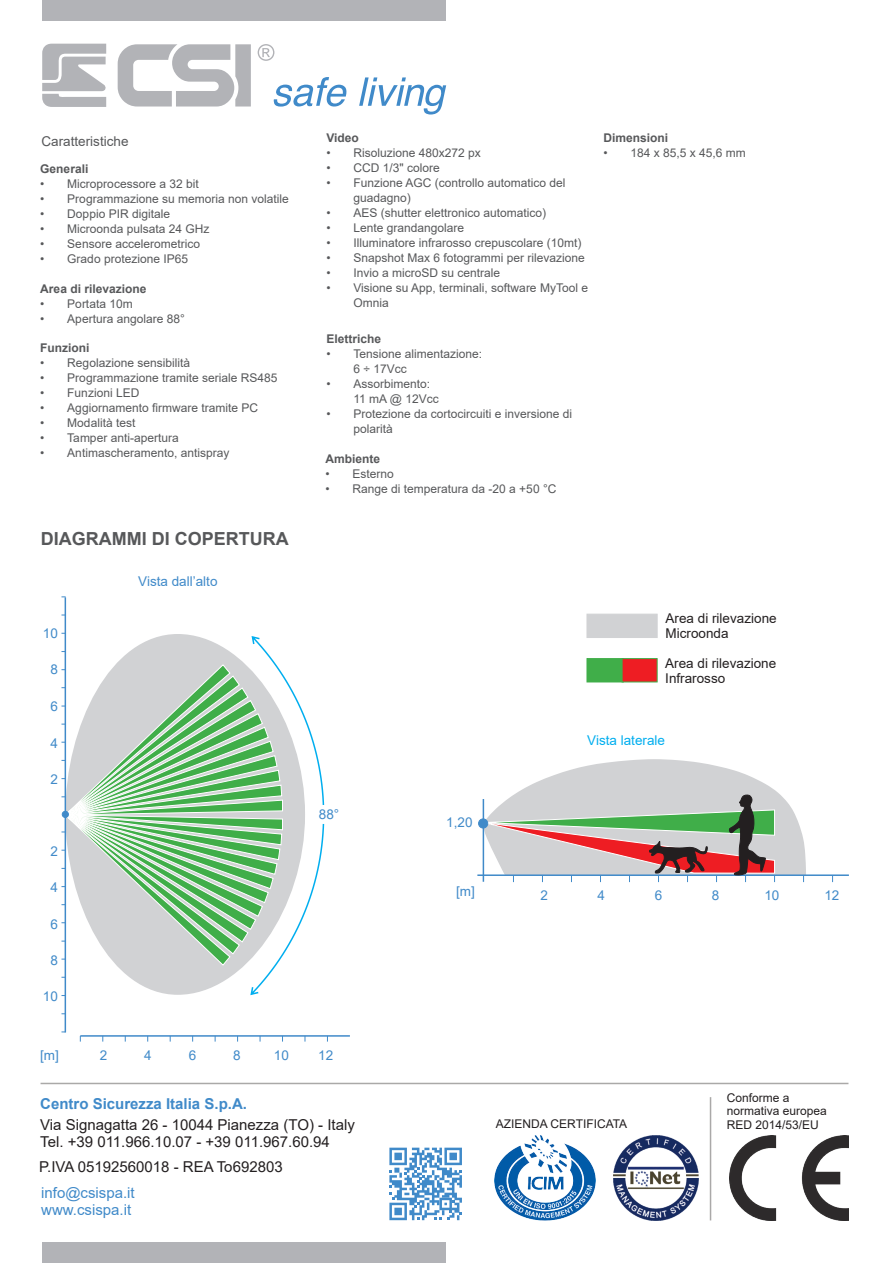
<style>
.page{position:relative;width:893px;height:1263px;background:#fff}
.page>*{position:absolute;margin:0;border:0;box-sizing:border-box;transform-origin:0 0}
.t1{font:700 18px "Arial";color:#57585a}
.t2{font:15px/16.8px "Arial";color:#231f20}
.t3{font:700 15px "Arial";color:#408ac9}
.t4{font:15px "Arial";color:#408ac9}
.t5{font:13.5px "Arial";color:#408ac9}
.t6{font:13.5px/15.1px "Arial";color:#231f20}
.t7{font:13.5px "Arial";color:#57585a}
.t8{font:13.5px "Arial";color:#00aeef}
.t9{font:12px/15px "Arial";color:#57585a}
.t10{font:700 12px "Arial";color:#57585a}
.t11{font:12px/13.4px "Arial";color:#231f20}
</style>
<div class="page">
<svg style="left:42px;top:44px;width:65px;height:63px"></svg>
<svg style="left:274px;top:77px;width:72px;height:30px"></svg>
<svg style="left:359px;top:77px;width:87px;height:38px"></svg>
<svg style="left:118px;top:44px;width:133px;height:63px"></svg>
<svg style="left:258px;top:44px;width:16px;height:17px"></svg>
<div style="left:42px;top:0;width:404px;height:21px;background:#b2b3b7"></div>
<div style="left:42px;top:1242px;width:404px;height:21px;background:#b2b3b7"></div>
<hr style="left:41px;top:1083px;width:807px;height:1px;background:#aaa9a8">
<img style="left:729px;top:1135px;width:119px;height:85px">
<hr style="left:710px;top:1097px;width:1px;height:123px;background:#aaa9a8">
<svg style="left:389px;top:1148px;width:73px;height:72px"></svg>
<img style="left:495px;top:1135px;width:100px;height:85px">
<img style="left:613px;top:1135px;width:85px;height:85px">
<div style="left:587px;top:658px;width:36px;height:24px;background:#40ae49"></div>
<div style="left:587px;top:614px;width:70px;height:24px;background:#d1d2d4"></div>
<div style="left:622px;top:658px;width:35px;height:24px;background:#ee1d23;border:1px solid #40ae49"></div>
<hr style="left:65px;top:597px;width:1px;height:435px;background:#408ac9">
<hr style="left:80px;top:1035px;width:270px;height:2px;background:#408ac9">
<svg style="left:61px;top:633px;width:263px;height:363px"></svg>
<div style="left:314px;top:805px;width:32px;height:18px;background:#fff"></div>
<hr style="left:477px;top:874px;width:372px;height:2px;background:#408ac9">
<div style="left:478px;top:819px;width:10px;height:9px;background:#408ac9;border:1px solid #408ac9;border-radius:50%"></div>
<svg style="left:483px;top:759px;width:323px;height:123px"></svg>
<p class="t7" style="left:42px;top:137px;width:89px">Caratteristiche</p>
<p class="t10" style="left:40px;top:164px;width:50px">Generali</p>
<p class="t9" style="left:40px;top:178px;width:160px">• Microprocessore a 32 bit</p>
<p class="t9" style="left:40px;top:193px;width:250px">• Programmazione su memoria non volatile</p>
<p class="t9" style="left:40px;top:208px;width:131px">• Doppio PIR digitale</p>
<p class="t9" style="left:40px;top:223px;width:171px">• Microonda pulsata 24 GHz</p>
<p class="t9" style="left:40px;top:238px;width:161px">• Sensore accelerometrico</p>
<p class="t9" style="left:40px;top:253px;width:149px">• Grado protezione IP65</p>
<p class="t10" style="left:40px;top:284px;width:108px">Area di rilevazione</p>
<p class="t9" style="left:40px;top:297px;width:94px">• Portata 10m</p>
<p class="t9" style="left:40px;top:312px;width:146px">• Apertura angolare 88°</p>
<p class="t10" style="left:40px;top:343px;width:51px">Funzioni</p>
<p class="t9" style="left:40px;top:356px;width:151px">• Regolazione sensibilità</p>
<p class="t9" style="left:40px;top:371px;width:239px">• Programmazione tramite seriale RS485</p>
<p class="t9" style="left:40px;top:386px;width:101px">• Funzioni LED</p>
<p class="t9" style="left:40px;top:401px;width:219px">• Aggiornamento firmware tramite PC</p>
<p class="t9" style="left:40px;top:416px;width:97px">• Modalità test</p>
<p class="t9" style="left:40px;top:431px;width:140px">• Tamper anti-apertura</p>
<p class="t9" style="left:40px;top:446px;width:191px">• Antimascheramento, antispray</p>
<h1 class="t1" style="left:41px;top:532px;width:249px">DIAGRAMMI DI COPERTURA</h1>
<p class="t5" style="left:43px;top:628px;width:17px">10</p>
<p class="t5" style="left:51px;top:664px;width:9px">8</p>
<p class="t5" style="left:51px;top:701px;width:9px">6</p>
<p class="t5" style="left:51px;top:738px;width:9px">4</p>
<p class="t5" style="left:51px;top:774px;width:9px">2</p>
<p class="t5" style="left:51px;top:846px;width:9px">2</p>
<p class="t5" style="left:51px;top:882px;width:9px">4</p>
<p class="t5" style="left:51px;top:919px;width:9px">6</p>
<p class="t5" style="left:51px;top:955px;width:9px">8</p>
<p class="t5" style="left:43px;top:991px;width:17px">10</p>
<p class="t5" style="left:138px;top:576px;width:81px">Vista dall’alto</p>
<p class="t10" style="left:326px;top:133px;width:34px">Video</p>
<p class="t9" style="left:326px;top:146px;width:156px">• Risoluzione 480x272 px</p>
<p class="t9" style="left:326px;top:161px;width:115px">• CCD 1/3" colore</p>
<p class="t9" style="left:353px;top:176px;width:214px;text-indent:-27px">• Funzione AGC (controllo automatico del guadagno)</p>
<p class="t9" style="left:326px;top:206px;width:221px">• AES (shutter elettronico automatico)</p>
<p class="t9" style="left:326px;top:221px;width:139px">• Lente grandangolare</p>
<p class="t9" style="left:326px;top:236px;width:257px">• Illuminatore infrarosso crepuscolare (10mt)</p>
<p class="t9" style="left:326px;top:251px;width:260px">• Snapshot Max 6 fotogrammi per rilevazione</p>
<p class="t9" style="left:326px;top:266px;width:175px">• Invio a microSD su centrale</p>
<p class="t9" style="left:353px;top:281px;width:236px;text-indent:-27px">• Visione su App, terminali, software MyTool e<br>Omnia</p>
<p class="t10" style="left:326px;top:334px;width:56px">Elettriche</p>
<p class="t9" style="left:353px;top:347px;width:130px;text-indent:-27px">• Tensione alimentazione:<br>6 ÷ 17Vcc</p>
<p class="t9" style="left:353px;top:377px;width:87px;text-indent:-27px">• Assorbimento:<br>11 mA @ 12Vcc</p>
<p class="t9" style="left:353px;top:407px;width:220px;text-indent:-27px">• Protezione da cortocircuiti e inversione di polarità</p>
<p class="t10" style="left:326px;top:454px;width:56px">Ambiente</p>
<p class="t9" style="left:326px;top:467px;width:70px">• Esterno</p>
<p class="t9" style="left:326px;top:482px;width:232px">• Range di temperatura da -20 a +50 °C</p>
<p class="t10" style="left:603px;top:133px;width:66px">Dimensioni</p>
<p class="t9" style="left:603px;top:146px;width:144px">• 184 x 85,5 x 45,6 mm</p>
<p class="t6" style="left:666px;top:612px;width:113px">Area di rilevazione<br>Microonda</p>
<p class="t6" style="left:665px;top:657px;width:113px">Area di rilevazione<br>Infrarosso</p>
<p class="t5" style="left:319px;top:809px;width:22px">88°</p>
<p class="t5" style="left:446px;top:817px;width:28px">1,20</p>
<p class="t8" style="left:587px;top:735px;width:79px">Vista laterale</p>
<p class="t5" style="left:456px;top:886px;width:20px">[m]</p>
<p class="t5" style="left:540px;top:890px;width:9px">2</p>
<p class="t5" style="left:598px;top:890px;width:9px">4</p>
<p class="t5" style="left:655px;top:890px;width:9px">6</p>
<p class="t5" style="left:712px;top:890px;width:9px">8</p>
<p class="t5" style="left:764px;top:890px;width:17px">10</p>
<p class="t5" style="left:824px;top:890px;width:17px">12</p>
<p class="t5" style="left:40px;top:1050px;width:20px">[m]</p>
<p class="t5" style="left:100px;top:1050px;width:9px">2</p>
<p class="t5" style="left:144px;top:1050px;width:9px">4</p>
<p class="t5" style="left:189px;top:1050px;width:9px">6</p>
<p class="t5" style="left:233px;top:1050px;width:9px">8</p>
<p class="t5" style="left:274px;top:1050px;width:17px">10</p>
<p class="t5" style="left:318px;top:1050px;width:17px">12</p>
<p class="t3" style="left:40px;top:1098px;width:208px">Centro Sicurezza Italia S.p.A.</p>
<p class="t2" style="left:40px;top:1118px;width:316px">Via Signagatta 26 - 10044 Pianezza (TO) - Italy<br>Tel. +39 011.966.10.07 - +39 011.967.60.94</p>
<p class="t2" style="left:39px;top:1159px;width:245px">P.IVA 05192560018 - REA To692803</p>
<p class="t4" style="left:41px;top:1204px;width:92px">www.csispa.it</p>
<p class="t4" style="left:41px;top:1187px;width:95px">info@csispa.it</p>
<p class="t11" style="left:496px;top:1118px;width:133px">AZIENDA CERTIFICATA</p>
<p class="t11" style="left:727px;top:1092px;width:102px">Conforme a normativa europea<br>RED 2014/53/EU</p>
</div>
